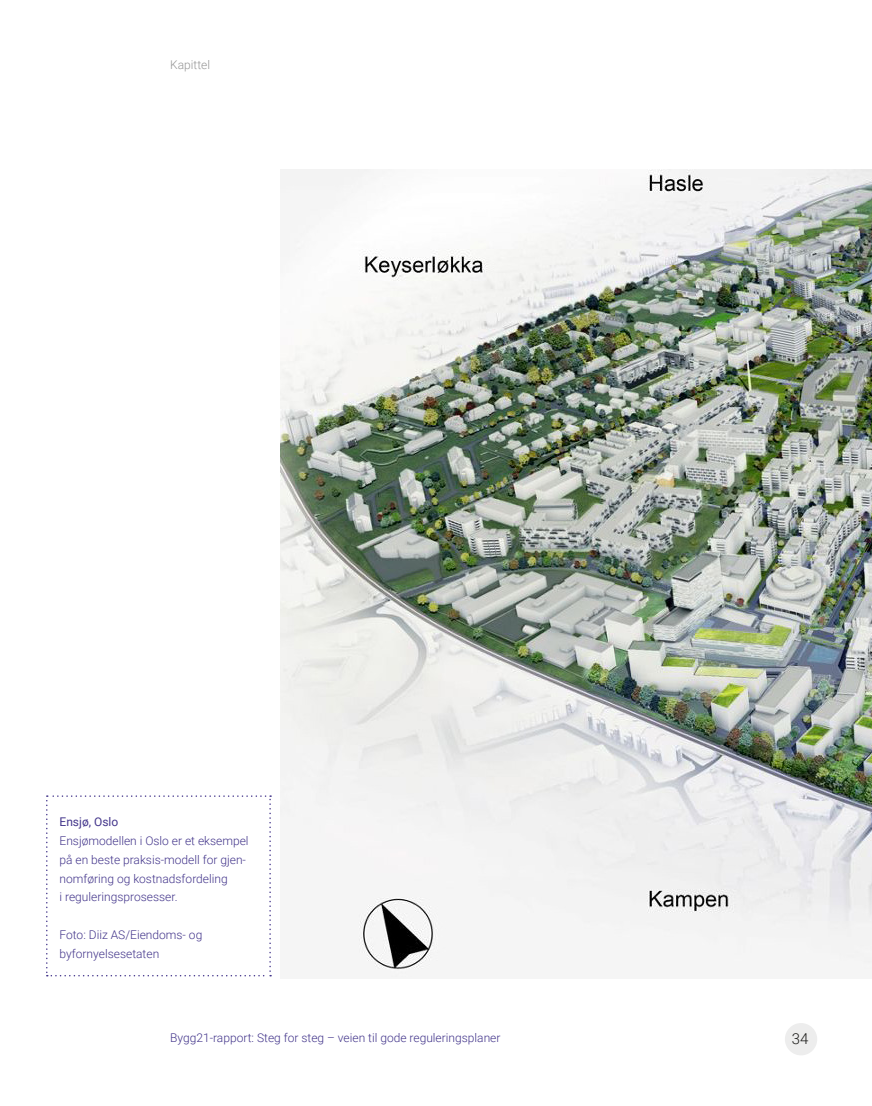
<style>
.page{position:relative;width:872px;height:1106px;background:#fff}
.page>*{position:absolute;margin:0;border:0;box-sizing:border-box;transform-origin:0 0}
.t1{font:300 15px "Roboto";color:#1d1d1b}
.t2{font:300 12px/18.8px "Roboto";color:#43358b}
.t3{font:12px "Roboto";color:#43358b}
.t4{font:300 12px "Roboto";color:#969696}
</style>
<div class="page">
<div style="left:785px;top:1023px;width:32px;height:32px;background:#ededed;border-radius:50%"></div>
<svg style="left:46px;top:795px;width:225px;height:181px"></svg>
<img style="left:281px;top:170px;width:591px;height:807px">
<p class="t4" style="left:170px;top:56px;width:41px">Kapittel</p>
<p class="t3" style="left:60px;top:813px;width:60px">Ensjø, Oslo</p>
<p class="t2" style="left:60px;top:831px;width:191px">Ensjømodellen i Oslo er et eksempel på en beste praksis-modell for gjen&shy;nomføring og kostnadsfordeling<br>i reguleringsprosesser.</p>
<p class="t2" style="left:60px;top:924px;width:144px">Foto: Diiz AS/Eiendoms- og byfornyelsesetaten</p>
<p class="t2" style="left:170px;top:1028px;width:332px">Bygg21-rapport: Steg for steg – veien til gode reguleringsplaner</p>
<p class="t1" style="left:792px;top:1028px;width:18px">34</p>
</div>
